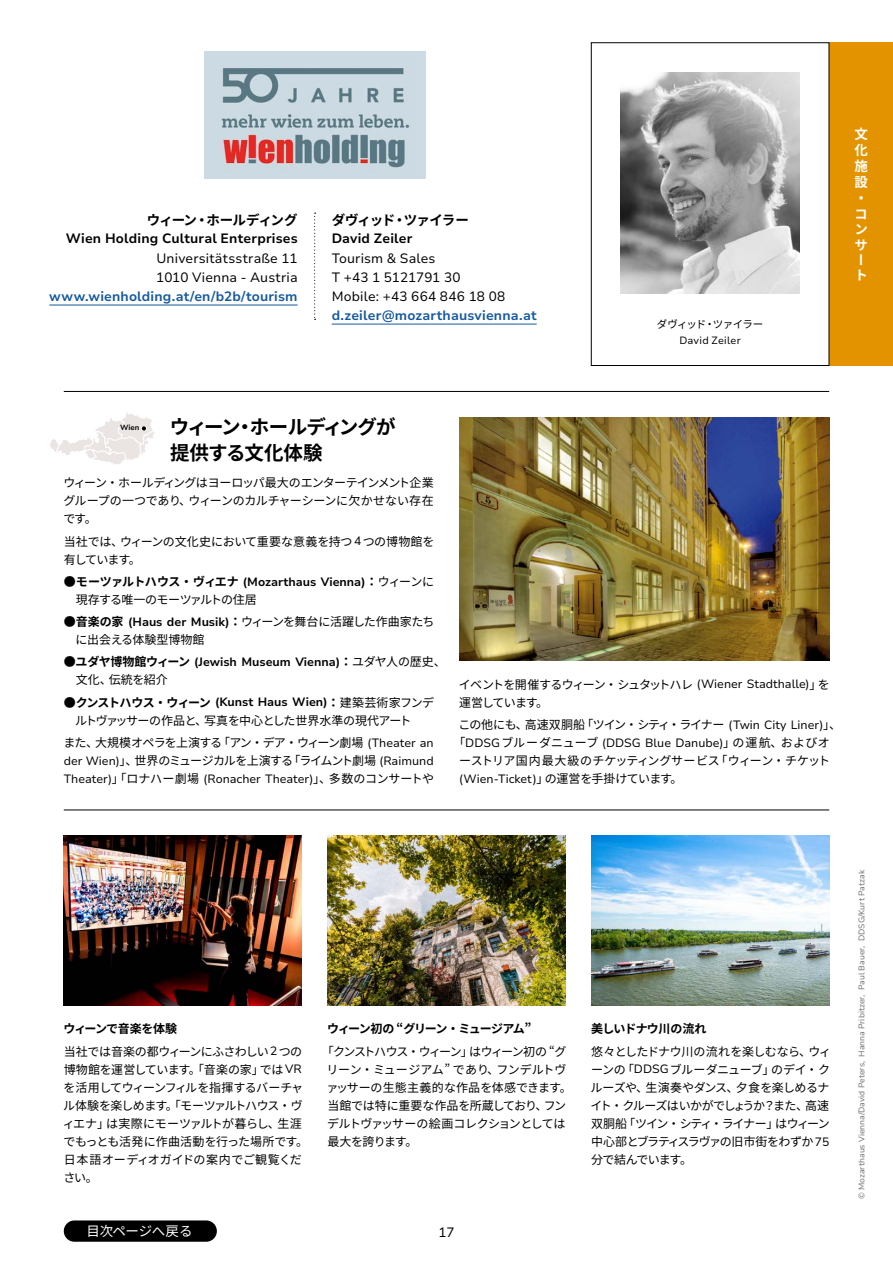
<style>
.page{position:relative;width:893px;height:1263px;background:#fff}
.page>*{position:absolute;margin:0;border:0;box-sizing:border-box;transform-origin:0 0}
.t1{font:700 19.5px/25.5px "Noto Sans CJ Kjp";letter-spacing:-.045em;color:#000}
.t2{font:13.5px/19px "Nunito Sans 10 pt";letter-spacing:.01em;color:#000}
.t3{font:700 13.5px "Nunito Sans 10 pt";letter-spacing:.01em;color:#15599f}
.t4{font:700 13.5px "Nunito Sans 10 pt";letter-spacing:.01em;color:#000}
.t5{font:700 13.5px "Noto Sans CJ Kjp";letter-spacing:-.055em;color:#000}
.t6{font:700 13.5px/15.8px "Noto Sans CJ Kjp";color:#fff}
.t7{font:13.5px "Noto Sans CJ Kjp";letter-spacing:-.01em;color:#fff}
.t8{font:12px/18px "Noto Sans CJ Kjp";letter-spacing:-.04em;color:#000}
.t9{font:700 12px "Nunito Sans 10 pt";color:#000}
.t10{font:12px "Nunito Sans 10 pt";color:#000}
.t11{font:12px/18px "Noto Sans CJ Kjp";letter-spacing:-.07em;color:#000}
.t12{font:12px "Noto Sans CJ Kjp";letter-spacing:-.08em;color:#000}
.t13{font:700 12px "Noto Sans CJ Kjp";letter-spacing:-.095em;color:#000}
.t14{font:700 12px "Noto Sans CJ Kjp";letter-spacing:-.065em;color:#000}
.t15{font:10.5px "Noto Sans CJ Kjp";letter-spacing:-.065em;color:#000}
.t16{font:10.5px "Nunito Sans 10 pt";letter-spacing:.02em;color:#000}
.t17{font:8.25px "Nunito Sans 10 pt";color:#727171}
.t18{font:700 7.5px "Nunito Sans 10 pt";color:#000}
.s1{font-family:"Nunito Sans 10 pt"}
.s2{font-family:"Noto Sans CJ Kjp";font-weight:400}
.s3{font-family:"Noto Sans CJ Kjp"}
.s4{font-weight:700}
.s5{font-family:"Nunito Sans 10 pt";font-weight:700}
</style>
<div class="page">
<hr style="left:64px;top:810px;width:765px;height:1px;background:#000">
<hr style="left:64px;top:391px;width:765px;height:1px;background:#000">
<img style="left:459px;top:417px;width:370px;height:244px">
<div style="left:829px;top:43px;width:64px;height:323px;background:#e39300"></div>
<div style="left:64px;top:1220px;width:153px;height:22px;background:#000;border-radius:11px"></div>
<div style="left:591px;top:43px;width:238px;height:323px;border:1px solid #000"></div>
<img style="left:64px;top:836px;width:238px;height:170px">
<img style="left:327px;top:836px;width:239px;height:170px">
<img style="left:591px;top:836px;width:238px;height:170px">
<hr style="left:49px;top:305px;width:249px;height:1px;background:#15599f">
<hr style="left:332px;top:324px;width:205px;height:1px;background:#15599f">
<svg style="left:314px;top:213px;width:2px;height:107px"></svg>
<img style="left:621px;top:72px;width:178px;height:221px">
<svg style="left:50px;top:413px;width:104px;height:52px"></svg>
<img style="left:204px;top:51px;width:221px;height:128px">
<p class="t5" style="left:147px;top:212px;width:152px">ウィーン・ホールディング</p>
<p class="t4" style="left:66px;top:229px;width:233px">Wien Holding Cultural Enterprises</p>
<p class="t2" style="left:156px;top:248px;width:143px">Universitätsstraße 11<br>1010 Vienna - Austria</p>
<p class="t3" style="left:49px;top:286px;width:250px">www.wienholding.at/en/b2b/tourism</p>
<p class="t5" style="left:332px;top:212px;width:139px">ダヴィッド・ツァイラー</p>
<p class="t4" style="left:332px;top:229px;width:82px">David Zeiler</p>
<p class="t2" style="left:332px;top:248px;width:175px">Tourism &amp; Sales<br>T +43 1 5121791 30<br>Mobile: +43 664 846 18 08</p>
<p class="t3" style="left:332px;top:305px;width:206px">d.zeiler@mozarthausvienna.at</p>
<p class="t15" style="left:657px;top:319px;width:108px">ダヴィッド・ツァイラー</p>
<p class="t16" style="left:679px;top:333px;width:63px">David Zeiler</p>
<p class="t6" style="left:854px;top:126px;width:15px">文化施設・コンサート</p>
<h1 class="t1" style="left:170px;top:415px;width:227px">ウィーン・ホールディングが提供する文化体験</h1>
<p class="t8" style="left:63px;top:474px;width:372px;text-align:justify">ウィーン・ホールディングはヨーロッパ最大のエンターテインメント企業グループの一つであり、ウィーンのカルチャーシーンに欠かせない存在です。</p>
<p class="t8" style="left:64px;top:532px;width:372px">当社では、ウィーンの文化史において重要な意義を持つ<span class="s1">4</span>つの博物館を有しています。</p>
<p class="t9" style="left:64px;top:573px;width:372px"><span class="s2">●</span><span class="s3">モーツァルトハウス・ヴィエナ</span> (Mozarthaus Vienna)<span class="s3">：</span><span class="s2">ウィーンに</span></p>
<p class="t8" style="left:76px;top:591px;width:182px">現存する唯一のモーツァルトの住居</p>
<p class="t8" style="left:76px;top:613px;width:360px;text-indent:-12px">●<span class="s4">音楽の家</span> <span class="s5">(Haus der Musik)</span><span class="s4">：</span>ウィーンを舞台に活躍した作曲家たちに出会える体験型博物館</p>
<p class="t9" style="left:64px;top:653px;width:383px"><span class="s2">●</span><span class="s3">ユダヤ博物館ウィーン</span> (Jewish Museum Vienna)<span class="s3">：</span><span class="s2">ユダヤ人の歴史、</span></p>
<p class="t8" style="left:76px;top:671px;width:94px">文化、伝統を紹介</p>
<p class="t9" style="left:64px;top:694px;width:372px"><span class="s2">●</span><span class="s3">クンストハウス・ウィーン</span> (Kunst Haus Wien)<span class="s3">：</span><span class="s2">建築芸術家フンデ</span></p>
<p class="t8" style="left:63px;top:709px;width:372px;line-height:22.2px;text-indent:12px">ルトヴァッサーの作品と、写真を中心とした世界水準の現代アート<br>また、大規模オペラを上演する「アン・デア・ウィーン劇場 <span class="s1">(Theater an</span></p>
<p class="t12" style="left:64px;top:754px;width:371px"><span class="s1">der Wien)</span>」、世界のミュージカルを上演する「ライムント劇場 <span class="s1">(Raimund</span></p>
<p class="t10" style="left:64px;top:770px;width:372px">Theater)<span class="s3">」「ロナハー劇場</span> (Ronacher Theater)<span class="s3">」、多数のコンサートや</span></p>
<p class="t18" style="left:120px;top:422px;width:21px">Wien</p>
<p class="t11" style="left:459px;top:675px;width:373px">イベントを開催するウィーン・シュタットハレ <span class="s1">(Wiener Stadthalle)</span>」を運営しています。</p>
<p class="t8" style="left:458px;top:716px;width:384px">この他にも、高速双胴船「ツイン・シティ・ライナー <span class="s1">(Twin City Liner)</span>」、</p>
<p class="t10" style="left:453px;top:734px;width:378px"><span class="s3">「</span>DDSG<span class="s3">ブルーダニューブ</span> (DDSG Blue Danube)<span class="s3">」の運航、およびオ</span></p>
<p class="t8" style="left:459px;top:752px;width:372px">ーストリア国内最大級のチケッティングサービス「ウィーン・チケット</p>
<p class="t10" style="left:459px;top:770px;width:225px">(Wien-Ticket)<span class="s3">」の運営を手掛けています。</span></p>
<p class="t8" style="left:64px;top:1018px;width:240px;line-height:22.2px"><span class="s4">ウィーンで音楽を体験<br></span>当社では音楽の都ウィーンにふさわしい<span class="s1">2</span> つの</p>
<p class="t8" style="left:63px;top:1060px;width:247px">博物館を運営しています。「音楽の家」では <span class="s1">VR</span>を活用してウィーンフィルを指揮するバーチャル体験を楽しめます。「モーツァルトハウス・ヴィエナ」は実際にモーツァルトが暮らし、生涯でもっとも活発に作曲活動を行った場所です。日本語オーディオガイドの案内でご観覧ください。</p>
<p class="t7" style="left:86px;top:1224px;width:108px">目次ページへ戻る</p>
<p class="t13" style="left:327px;top:1022px;width:206px">ウィーン初の “グリーン・ミュージアム”</p>
<p class="t8" style="left:326px;top:1042px;width:247px;text-indent:-5px">「クンストハウス・ウィーン」はウィーン初の “グリーン・ミュージアム” であり、フンデルトヴァッサーの生態主義的な作品を体感できます。当館では特に重要な作品を所蔵しており、フンデルトヴァッサーの絵画コレクションとしては最大を誇ります。</p>
<p class="t2" style="left:438px;top:1222px;width:18px">17</p>
<p class="t14" style="left:591px;top:1022px;width:117px">美しいドナウ川の流れ</p>
<p class="t8" style="left:590px;top:1042px;width:242px">悠々としたドナウ川の流れを楽しむなら、ウィーンの「<span class="s1">DDSG</span>ブルーダニューブ」のデイ・クルーズや、生演奏やダンス、夕食を楽しめるナイト・クルーズはいかがでしょうか？また、高速双胴船「ツイン・シティ・ライナー」はウィーン中心部とブラティスラヴァの旧市街をわずか <span class="s1">75</span>分で結んでいます。</p>
<p class="t17" style="left:856px;top:1199px;width:331px;rotate:-90deg">© Mozarthaus Vienna/David Peters, Hanna Pribitzer, Paul Bauer, DDSG/Kurt Patzak</p>
</div>
